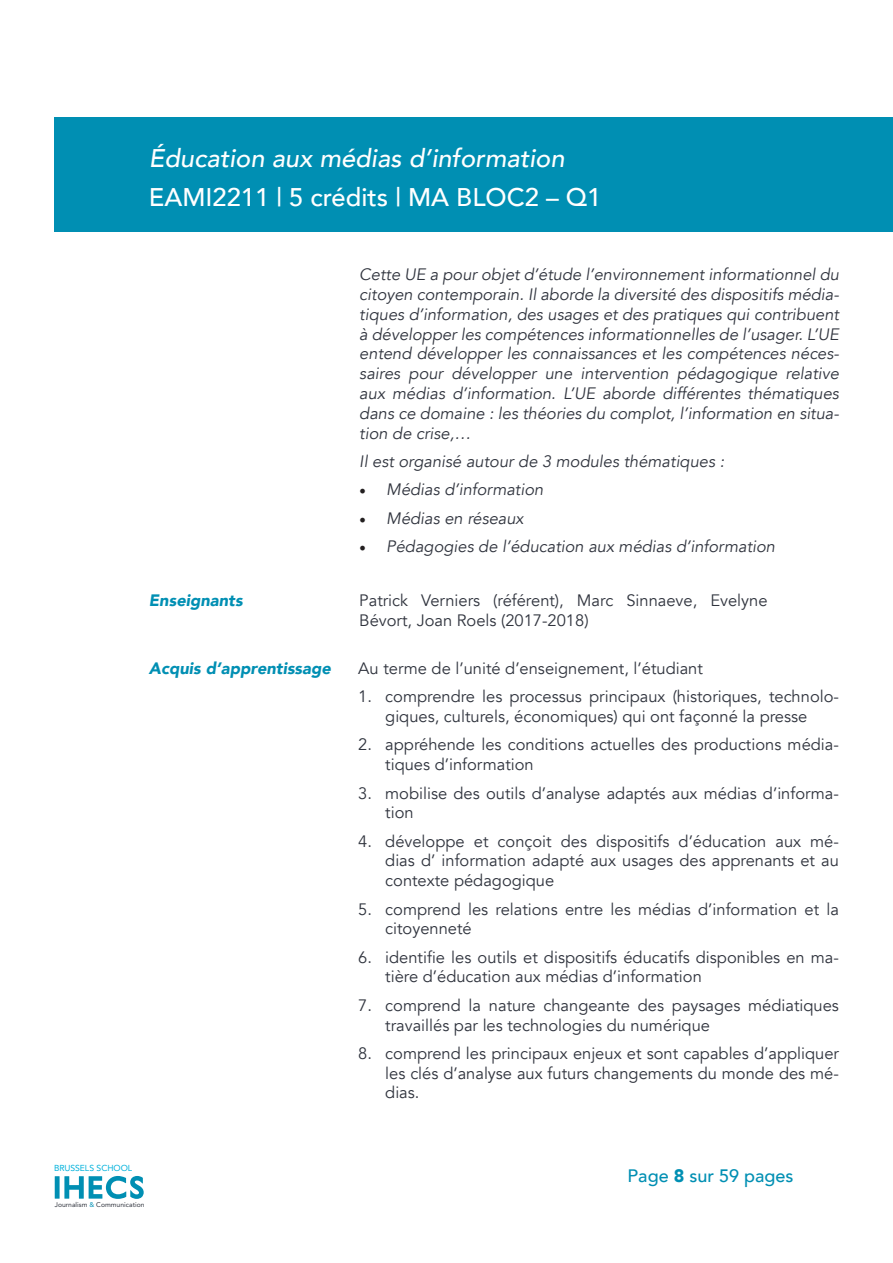
<style>
.page{position:relative;width:893px;height:1263px;background:#fff}
.page>*{position:absolute;margin:0;border:0;box-sizing:border-box;transform-origin:0 0}
.t1{font:italic 500 25.5px "Avenir";color:#fff}
.t2{font:500 25.5px "Avenir";color:#fff}
.t3{font:500 18px "Avenir";color:#008fb3}
.t4{font:16.5px/19.8px "Avenir";color:#30343e}
.t5{font:italic 16.5px/19.8px "Avenir";color:#30343e;text-align:justify}
.t6{font:italic 900 16.5px "Avenir";color:#008fb3}
.t7{font:8.7px "Avenir";letter-spacing:-.005em;color:#00b2dc}
.t8{font:6.75px "Avenir";color:#30343e}
.s1{color:#008fb3}
.s2{font-family:"Minion Pro";font-style:normal;font-size:18px;color:#231f20}
.s3{font-weight:900}
</style>
<div class="page">
<div style="left:54px;top:117px;width:839px;height:115px;background:#008fb3"></div>
<div style="left:55px;top:1176px;width:5px;height:23px;background:#008fb3"></div>
<svg style="left:64px;top:1176px;width:80px;height:23px"></svg>
<h1 class="t1" style="left:149px;top:142px;width:417px">Éducation aux médias d’information</h1>
<h1 class="t2" style="left:149px;top:175px;width:454px">EAMI2211 | 5 crédits | MA BLOC2 – Q1</h1>
<p class="t6" style="left:149px;top:586px;width:95px">Enseignants</p>
<p class="t6" style="left:149px;top:654px;width:184px">Acquis d’apprentissage</p>
<p class="t7" style="left:54px;top:1163px;width:80px">BRUSSELS SCHOOL</p>
<p class="t8" style="left:55px;top:1201px;width:91px">Journalism <span class="s1">&amp;</span> Communication</p>
<p class="t5" style="left:359px;top:265px;width:481px">Cette UE a pour objet d’étude l’environnement informationnel du citoyen contemporain. Il aborde la diversité des dispositifs média&shy;tiques d’information, des usages et des pratiques qui contribuent à développer les compétences informationnelles de l’usager. L’UE entend développer les connaissances et les compétences néces&shy;saires pour développer une intervention pédagogique relative aux médias d’information. L’UE aborde différentes thématiques dans ce domaine : les théories du complot, l’information en situa&shy;tion de crise,…</p>
<p class="t5" style="left:359px;top:452px;width:366px">Il est organisé autour de 3 modules thématiques :</p>
<p class="t5" style="left:359px;top:480px;width:186px"><span class="s2">•</span> Médias d’information</p>
<p class="t5" style="left:359px;top:508px;width:166px"><span class="s2">•</span> Médias en réseaux</p>
<p class="t5" style="left:359px;top:536px;width:417px"><span class="s2">•</span> Pédagogies de l’éducation aux médias d’information</p>
<p class="t4" style="left:359px;top:590px;width:410px">Patrick Verniers (référent), Marc Sinnaeve, Evelyne<br>Bévort, Joan Roels (2017-2018)</p>
<p class="t4" style="left:358px;top:659px;width:346px">Au terme de l’unité d’enseignement, l’étudiant</p>
<p class="t4" style="left:358px;top:687px;width:482px;text-align:center">1. comprendre les processus principaux (historiques, technolo&shy;giques, culturels, économiques) qui ont façonné la presse</p>
<p class="t4" style="left:385px;top:735px;width:455px;text-indent:-27px">2. appréhende les conditions actuelles des productions média&shy;tiques d’information</p>
<p class="t4" style="left:385px;top:783px;width:455px;text-indent:-27px">3. mobilise des outils d’analyse adaptés aux médias d’informa&shy;tion</p>
<p class="t4" style="left:385px;top:831px;width:455px;text-align:justify;text-indent:-27px">4. développe et conçoit des dispositifs d’éducation aux mé&shy;dias d’ information adapté aux usages des apprenants et au contexte pédagogique</p>
<p class="t4" style="left:385px;top:899px;width:455px;text-indent:-27px">5. comprend les relations entre les médias d’information et la citoyenneté</p>
<p class="t4" style="left:385px;top:947px;width:455px;text-indent:-27px">6. identifie les outils et dispositifs éducatifs disponibles en ma&shy;tière d’éducation aux médias d’information</p>
<p class="t4" style="left:385px;top:995px;width:455px;text-indent:-27px">7. comprend la nature changeante des paysages médiatiques travaillés par les technologies du numérique</p>
<p class="t4" style="left:385px;top:1043px;width:455px;text-align:justify;text-indent:-27px">8. comprend les principaux enjeux et sont capables d’appliquer les clés d’analyse aux futurs changements du monde des mé&shy;dias.</p>
<p class="t3" style="left:628px;top:1160px;width:167px">Page <span class="s3">8</span> sur 59 pages</p>
</div>
